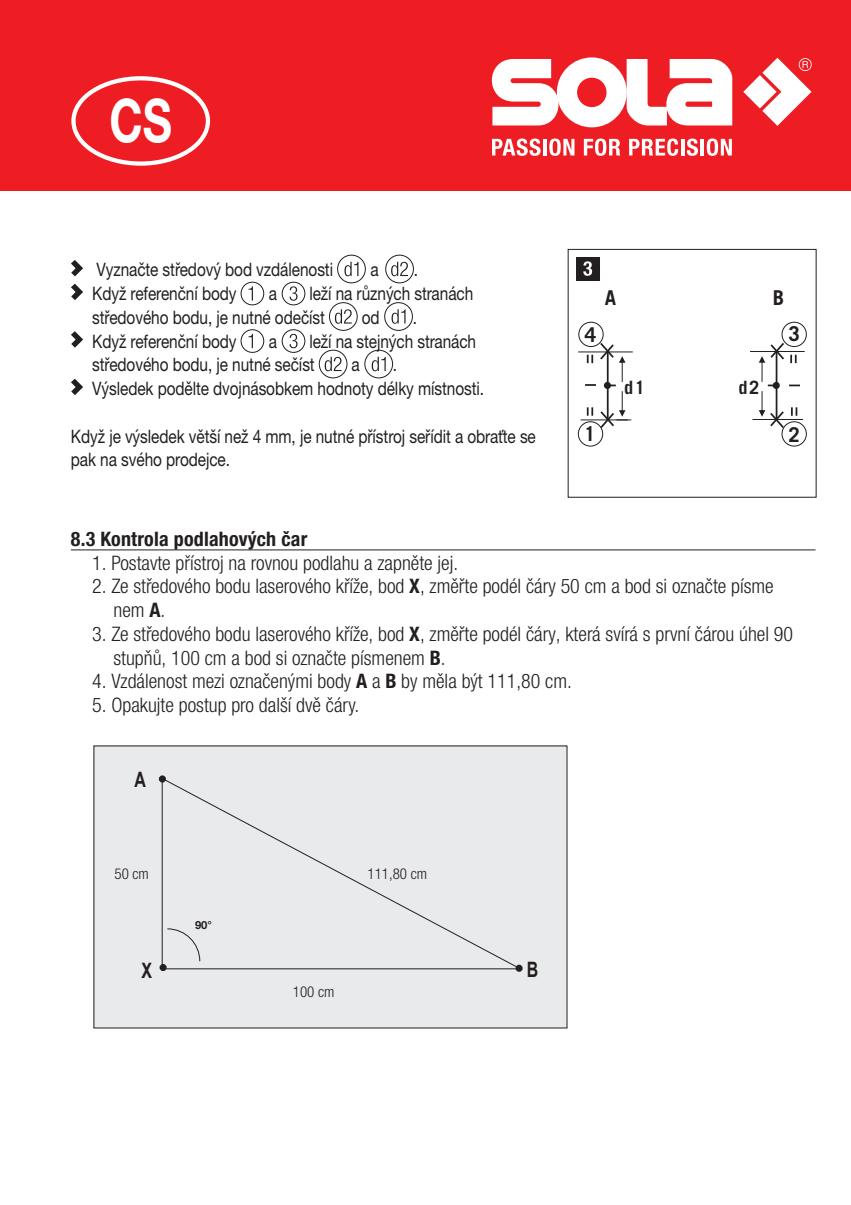
<style>
.page{position:relative;width:851px;height:1205px;background:#fff}
.page>*{position:absolute;margin:0;border:0;box-sizing:border-box;transform-origin:0 0}
.t1{font:700 60px "Helvetica Neue LTW1 G";color:#fff;scale:.75 1}
.t2{font:700 21.25px "Arial";color:#231f20;scale:.75 1}
.t3{font:700 20.5px "Trade Gothic";color:#231f20}
.t4{font:300 condensed 20px/23.8px "Helvetica Neue LTW1 G";color:#231f20}
.t5{font:700 condensed 20px "Helvetica Neue LTW1 G";letter-spacing:.01em;color:#231f20}
.t6{font:18.5px/23.8px "Helvetica Neue LTW1 G";letter-spacing:-.005em;color:#231f20;scale:.83 1}
.t7{font:700 18.25px "Trade Gothic";color:#231f20}
.t8{font:300 condensed 15px "Helvetica Neue LT Std";color:#231f20}
.t9{font:700 11.25px "Helvetica Neue LTW1 G";color:#231f20}
.s1{font-weight:700}
</style>
<div class="page">
<div style="left:0;top:0;width:850px;height:191px;background:#ee1d23"></div>
<svg style="left:71px;top:260px;width:12px;height:16px"></svg>
<div style="left:337px;top:255px;width:28px;height:28px;border:1px solid #231f20;border-radius:50%"></div>
<svg style="left:344px;top:262px;width:14px;height:14px"></svg>
<div style="left:385px;top:255px;width:28px;height:28px;border:1px solid #231f20;border-radius:50%"></div>
<svg style="left:391px;top:262px;width:17px;height:14px"></svg>
<svg style="left:71px;top:284px;width:12px;height:16px"></svg>
<div style="left:241px;top:282px;width:23px;height:23px;border:1px solid #231f20;border-radius:50%"></div>
<svg style="left:248px;top:286px;width:5px;height:14px"></svg>
<div style="left:282px;top:282px;width:23px;height:23px;border:1px solid #231f20;border-radius:50%"></div>
<svg style="left:289px;top:286px;width:8px;height:15px"></svg>
<div style="left:329px;top:302px;width:28px;height:29px;border:1px solid #231f20;border-radius:50%"></div>
<svg style="left:335px;top:309px;width:17px;height:15px"></svg>
<div style="left:384px;top:302px;width:28px;height:29px;border:1px solid #231f20;border-radius:50%"></div>
<svg style="left:391px;top:309px;width:14px;height:15px"></svg>
<svg style="left:71px;top:331px;width:12px;height:17px"></svg>
<div style="left:241px;top:329px;width:23px;height:24px;border:1px solid #231f20;border-radius:50%"></div>
<svg style="left:248px;top:334px;width:5px;height:14px"></svg>
<div style="left:282px;top:329px;width:23px;height:24px;border:1px solid #231f20;border-radius:50%"></div>
<svg style="left:289px;top:334px;width:8px;height:14px"></svg>
<div style="left:319px;top:350px;width:28px;height:28px;border:1px solid #231f20;border-radius:50%"></div>
<svg style="left:324px;top:357px;width:17px;height:14px"></svg>
<div style="left:364px;top:350px;width:29px;height:28px;border:1px solid #231f20;border-radius:50%"></div>
<svg style="left:371px;top:357px;width:14px;height:14px"></svg>
<svg style="left:71px;top:379px;width:12px;height:16px"></svg>
<hr style="left:749px;top:351px;width:55px;height:1px;background:#231f20">
<hr style="left:752px;top:419px;width:50px;height:1px;background:#231f20">
<div style="left:578px;top:322px;width:25px;height:25px;border:1px solid #231f20;border-radius:50%"></div>
<div style="left:781px;top:322px;width:25px;height:25px;border:1px solid #231f20;border-radius:50%"></div>
<div style="left:577px;top:421px;width:26px;height:25px;border:1px solid #231f20;border-radius:50%"></div>
<div style="left:567px;top:249px;width:249px;height:249px;border:1px solid #231f20"></div>
<div style="left:781px;top:421px;width:25px;height:25px;border:1px solid #231f20;border-radius:50%"></div>
<hr style="left:578px;top:351px;width:54px;height:1px;background:#231f20">
<svg style="left:758px;top:341px;width:41px;height:89px"></svg>
<svg style="left:585px;top:341px;width:42px;height:89px"></svg>
<hr style="left:580px;top:419px;width:51px;height:1px;background:#231f20">
<div style="left:576px;top:257px;width:23px;height:24px;background:#231f20"></div>
<svg style="left:583px;top:261px;width:9px;height:15px"></svg>
<div style="left:71px;top:76px;width:139px;height:90px;border:4px solid #fff;border-radius:50%"></div>
<svg style="left:491px;top:57px;width:241px;height:70px"></svg>
<svg style="left:743px;top:58px;width:68px;height:68px"></svg>
<svg style="left:492px;top:139px;width:48px;height:17px"></svg>
<hr style="left:543px;top:139px;width:3px;height:16px;background:#fff">
<svg style="left:549px;top:139px;width:25px;height:17px"></svg>
<svg style="left:583px;top:139px;width:37px;height:17px"></svg>
<svg style="left:629px;top:139px;width:49px;height:17px"></svg>
<hr style="left:681px;top:139px;width:3px;height:16px;background:#fff">
<svg style="left:686px;top:139px;width:11px;height:17px"></svg>
<hr style="left:700px;top:139px;width:3px;height:16px;background:#fff">
<svg style="left:706px;top:139px;width:25px;height:17px"></svg>
<div style="left:94px;top:746px;width:473px;height:282px;background:#e9eaeb"></div>
<hr style="left:71px;top:549px;width:744px;height:1px;background:#231f20">
<svg style="left:161px;top:780px;width:355px;height:189px"></svg>
<div style="left:159px;top:775px;width:7px;height:7px;border:2px solid #231f20;border-radius:50%"></div>
<div style="left:159px;top:964px;width:8px;height:7px;border:2px solid #231f20;border-radius:50%"></div>
<div style="left:515px;top:964px;width:7px;height:8px;border:2px solid #231f20;border-radius:50%"></div>
<svg style="left:161px;top:928px;width:39px;height:42px"></svg>
<h1 class="t1" style="left:109px;top:84px;width:85px">CS</h1>
<p class="t6" style="left:96px;top:258px;width:287px">Vyznačte středový bod vzdálenosti</p>
<p class="t6" style="left:370px;top:258px;width:11px">a</p>
<p class="t6" style="left:413px;top:258px;width:7px">.</p>
<p class="t6" style="left:92px;top:282px;width:175px">Když referenční body</p>
<p class="t6" style="left:269px;top:282px;width:11px">a</p>
<p class="t6" style="left:92px;top:282px;width:460px;text-indent:217px">leží na různých stranách středového bodu, je nutné odečíst</p>
<p class="t6" style="left:361px;top:305px;width:23px">od</p>
<p class="t6" style="left:412px;top:305px;width:7px">.</p>
<p class="t6" style="left:92px;top:329px;width:464px;text-indent:217px">leží na stejných stranách středového bodu, je nutné sečíst</p>
<p class="t6" style="left:92px;top:329px;width:175px">Když referenční body</p>
<p class="t6" style="left:269px;top:329px;width:11px">a</p>
<p class="t6" style="left:351px;top:353px;width:11px">a</p>
<p class="t6" style="left:92px;top:353px;width:474px;text-indent:300px">.<br>Výsledek podělte dvojnásobkem hodnoty délky místnosti.</p>
<p class="t6" style="left:71px;top:424px;width:561px">Když je výsledek větší než 4 mm, je nutné přístroj seřídit a obraťte se pak na svého prodejce.</p>
<p class="t3" style="left:584px;top:322px;width:13px">4</p>
<p class="t3" style="left:604px;top:285px;width:13px">A</p>
<p class="t3" style="left:772px;top:285px;width:13px">B</p>
<p class="t3" style="left:788px;top:321px;width:13px">3</p>
<p class="t3" style="left:584px;top:421px;width:13px">1</p>
<p class="t7" style="left:624px;top:376px;width:22px">d 1</p>
<p class="t7" style="left:738px;top:376px;width:22px">d 2</p>
<p class="t3" style="left:788px;top:422px;width:13px">2</p>
<p class="t5" style="left:71px;top:527px;width:238px">8.3 Kontrola podlahových čar</p>
<p class="t4" style="left:92px;top:551px;width:367px">1. Postavte přístroj na rovnou podlahu a zapněte jej.</p>
<p class="t4" style="left:113px;top:575px;width:661px;text-indent:-21px">2. Ze středového bodu laserového kříže, bod <span class="s1">X</span>, změřte podél čáry 50 cm a bod si označte písme nem <span class="s1">A</span>.</p>
<p class="t4" style="left:113px;top:622px;width:681px;text-indent:-21px">3. Ze středového bodu laserového kříže, bod <span class="s1">X</span>, změřte podél čáry, která svírá s první čárou úhel 90 stupňů, 100 cm a bod si označte písmenem <span class="s1">B</span>.</p>
<p class="t4" style="left:92px;top:670px;width:481px">4. Vzdálenost mezi označenými body <span class="s1">A</span> a <span class="s1">B</span> by měla být 111,80 cm.</p>
<p class="t4" style="left:92px;top:693px;width:269px">5. Opakujte postup pro další dvě čáry.</p>
<p class="t2" style="left:134px;top:765px;width:17px">A</p>
<p class="t8" style="left:114px;top:864px;width:36px">50 cm</p>
<p class="t9" style="left:195px;top:918px;width:18px">90°</p>
<p class="t8" style="left:367px;top:864px;width:61px">111,80 cm</p>
<p class="t2" style="left:141px;top:956px;width:16px">X</p>
<p class="t2" style="left:527px;top:955px;width:17px">B</p>
<p class="t8" style="left:293px;top:983px;width:43px">100 cm</p>
</div>
